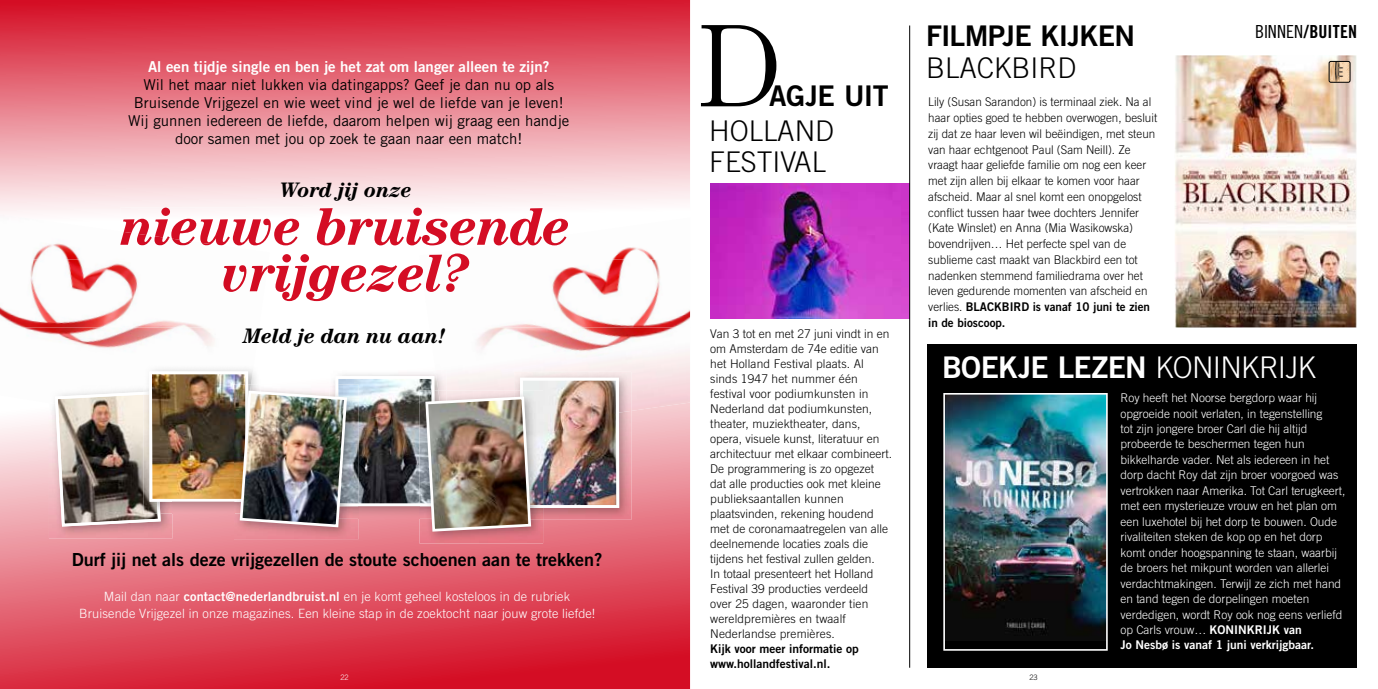
<style>
.page{position:relative;width:1378px;height:689px;background:#fff}
.page>*{position:absolute;margin:0;border:0;box-sizing:border-box;transform-origin:0 0}
.t1{font:300 118.05px "Century Std";color:#000}
.t2{font:italic 700 54px/46.5px "Century Std";letter-spacing:-.02em;color:#d40d24;text-align:center}
.t3{font:29.85px "Trade Gothic LT Std Bd 2";letter-spacing:-.025em;color:#fff}
.t4{font:300 28.5px/31.5px "Trade Gothic LT Std";color:#000}
.t5{font:28.5px "Trade Gothic LT Std Bd 2";letter-spacing:-.025em;color:#000}
.t6{font:italic 700 21px "Century Std";letter-spacing:-.01em;color:#000}
.t7{font:18px "Trade Gothic LT Std Bd 2";color:#000}
.t8{font:18px "Trade Gothic LT Std Bd Cn 20";letter-spacing:.01em;color:#000}
.t9{font:15px/18px "Trade Gothic LT Std";color:#000;text-align:center}
.t10{font:15px "Trade Gothic LT Std Bd 2";color:#fff}
.t11{font:300 12.75px/17px "Trade Gothic LT Std";letter-spacing:.01em;color:#fff;text-align:center}
.t12{font:300 12px/15px "Trade Gothic LT Std";color:#000}
.t13{font:300 12px/15.5px "Trade Gothic LT Std";color:#fff}
.t14{font:12px/15px "Trade Gothic LT Std Bd 2";color:#000}
.t15{font:12px "Trade Gothic LT Std Bd 2";color:#fff}
.t16{font:300 7.5px "Trade Gothic LT Std";color:#fff}
.t17{font:300 7.5px "Trade Gothic LT Std";color:#000}
.s1{font-family:"Trade Gothic LT Std Bd 2";font-weight:400}
.s2{font-family:"Trade Gothic LT Std";font-weight:300}
.s3{font-family:"Trade Gothic LT Std Cn 18"}
</style>
<div class="page">
<img style="left:710px;top:183px;width:199px;height:136px">
<div style="left:927px;top:344px;width:429px;height:324px;background:#000"></div>
<hr style="left:909px;top:26px;width:1px;height:642px;background:#000">
<img style="left:1175px;top:55px;width:181px;height:272px">
<img style="left:946px;top:396px;width:158px;height:244px">
<div style="left:943px;top:393px;width:164px;height:258px;border:2px solid #fff"></div>
<svg style="left:1329px;top:61px;width:22px;height:22px"></svg>
<div style="left:1329px;top:61px;width:21px;height:21px;border:1px solid #000;border-radius:2px"></div>
<svg style="left:0;top:0;width:690px;height:213px;background:#e98590"></svg>
<svg style="left:120px;top:208px;width:451px;height:5px"></svg>
<svg style="left:0;top:411px;width:690px;height:278px;background:#e05565"></svg>
<img style="left:500px;top:259px;width:190px;height:68px">
<img style="left:612px;top:247px;width:43px;height:12px">
<img style="left:477px;top:327px;width:213px;height:84px">
<img style="left:0;top:259px;width:202px;height:68px">
<img style="left:3px;top:215px;width:206px;height:44px">
<img style="left:21px;top:327px;width:193px;height:21px">
<img style="left:120px;top:231px;width:91px;height:14px">
<img style="left:223px;top:265px;width:45px;height:27px">
<img style="left:49px;top:404px;width:124px;height:134px">
<img style="left:619px;top:413px;width:12px;height:107px">
<img style="left:619px;top:372px;width:12px;height:41px">
<img style="left:419px;top:533px;width:124px;height:10px">
<img style="left:234px;top:533px;width:125px;height:6px">
<img style="left:55px;top:371px;width:564px;height:162px">
<p class="t10" style="left:148px;top:57px;width:403px">Al een tijdje single en ben je het zat om langer alleen te zijn?</p>
<p class="t9" style="left:128px;top:76px;width:442px">Wil het maar niet lukken via datingapps? Geef je dan nu op als Bruisende Vrijgezel en wie weet vind je wel de liefde van je leven!<br>Wij gunnen iedereen de liefde, daarom helpen wij graag een handje door samen met jou op zoek te gaan naar een match!</p>
<h3 class="t6" style="left:280px;top:177px;width:134px">Word jij onze</h3>
<h2 class="t2" style="left:121px;top:203px;width:452px">nieuwe bruisende vrijgezel?</h2>
<h3 class="t6" style="left:243px;top:324px;width:204px">Meld je dan nu aan!</h3>
<h3 class="t7" style="left:72px;top:548px;width:532px">Durf jij net als deze vrijgezellen de stoute schoenen aan te trekken?</h3>
<p class="t11" style="left:79px;top:588px;width:517px">Mail dan naar <span class="s1">contact@nederlandbruist.nl</span> en je komt geheel kosteloos in de rubriek<br>Bruisende Vrijgezel in onze magazines. Een kleine stap in de zoektocht naar jouw grote liefde!</p>
<h1 class="t1" style="left:698px;top:-2px;width:85px">D</h1>
<h3 class="t5" style="left:769px;top:78px;width:121px">AGJE UIT</h3>
<h3 class="t4" style="left:709px;top:114px;width:127px">HOLLAND<br>FESTIVAL</h3>
<p class="t12" style="left:710px;top:326px;width:183px">Van 3 tot en met 27 juni vindt in en om Amsterdam de 74e editie van het Holland Festival plaats. Al sinds 1947 het nummer één festival voor podiumkunsten in<br>Nederland dat podiumkunsten, theater, muziek theater, dans, opera, visuele kunst, literatuur en architectuur met elkaar combineert.<br>De programmering is zo opgezet dat alle producties ook met kleine publieksaantallen kunnen<br>plaats vinden, rekening houdend met de corona maatregelen van alle deelnemende locaties zoals die tijdens het festival zullen gelden.<br>In totaal presenteert het Holland<br>Festival 39 producties verdeeld over 25 dagen, waaronder tien wereldpremières en twaalf<br>Nederlandse premières.</p>
<p class="t14" style="left:710px;top:641px;width:150px">Kijk voor meer informatie op www.hollandfestival.nl.</p>
<h3 class="t5" style="left:926px;top:18px;width:210px">FILMPJE KIJKEN</h3>
<h3 class="t4" style="left:926px;top:51px;width:152px">BLACKBIRD</h3>
<p class="t12" style="left:928px;top:94px;width:230px;line-height:15.8px">Lily (Susan Sarandon) is terminaal ziek. Na al haar opties goed te hebben overwogen, besluit zij dat ze haar leven wil beëindigen, met steun van haar echtgenoot Paul (Sam Neill). Ze vraagt haar geliefde familie om nog een keer met zijn allen bij elkaar te komen voor haar afscheid. Maar al snel komt een onopgelost conflict tussen haar twee dochters Jennifer (Kate Winslet) en Anna (Mia Wasikowska) bovendrijven… Het perfecte spel van de sublieme cast maakt van Blackbird een tot nadenken stemmend familiedrama over het leven gedurende momenten van afscheid en</p>
<p class="t14" style="left:928px;top:299px;width:223px;line-height:15.8px"><span class="s2">verlies.</span> BLACKBIRD is vanaf 10 juni te zien in de bioscoop.</p>
<h3 class="t8" style="left:1255px;top:21px;width:104px"><span class="s3">BINNEN</span>/BUITEN</h3>
<h3 class="t3" style="left:942px;top:349px;width:376px">BOEKJE LEZEN <span class="s2">KONINKRIJK</span></h3>
<p class="t13" style="left:1120px;top:390px;width:226px">Roy heeft het Noorse bergdorp waar hij opgroeide nooit verlaten, in tegenstelling<br>tot zijn jongere broer Carl die hij altijd probeerde te beschermen tegen hun bikkelharde vader. Net als iedereen in het dorp dacht Roy dat zijn broer voorgoed was vertrokken naar Amerika. Tot Carl terugkeert, met een mysterieuze vrouw en het plan om een luxehotel bij het dorp te bouwen. Oude rivaliteiten steken de kop op en het dorp komt onder hoogspanning te staan, waarbij de broers het mikpunt worden van allerlei verdachtmakingen. Terwijl ze zich met hand en tand tegen de dorpelingen moeten verdedigen, wordt Roy ook nog eens verliefd op Carls vrouw… <span class="s1">KONINKRIJK van</span></p>
<p class="t15" style="left:1120px;top:637px;width:195px">Jo Nesbø is vanaf 1 juni verkrijgbaar.</p>
<p class="t16" style="left:340px;top:672px;width:10px">22</p>
<p class="t17" style="left:1029px;top:672px;width:10px">23</p>
</div>
